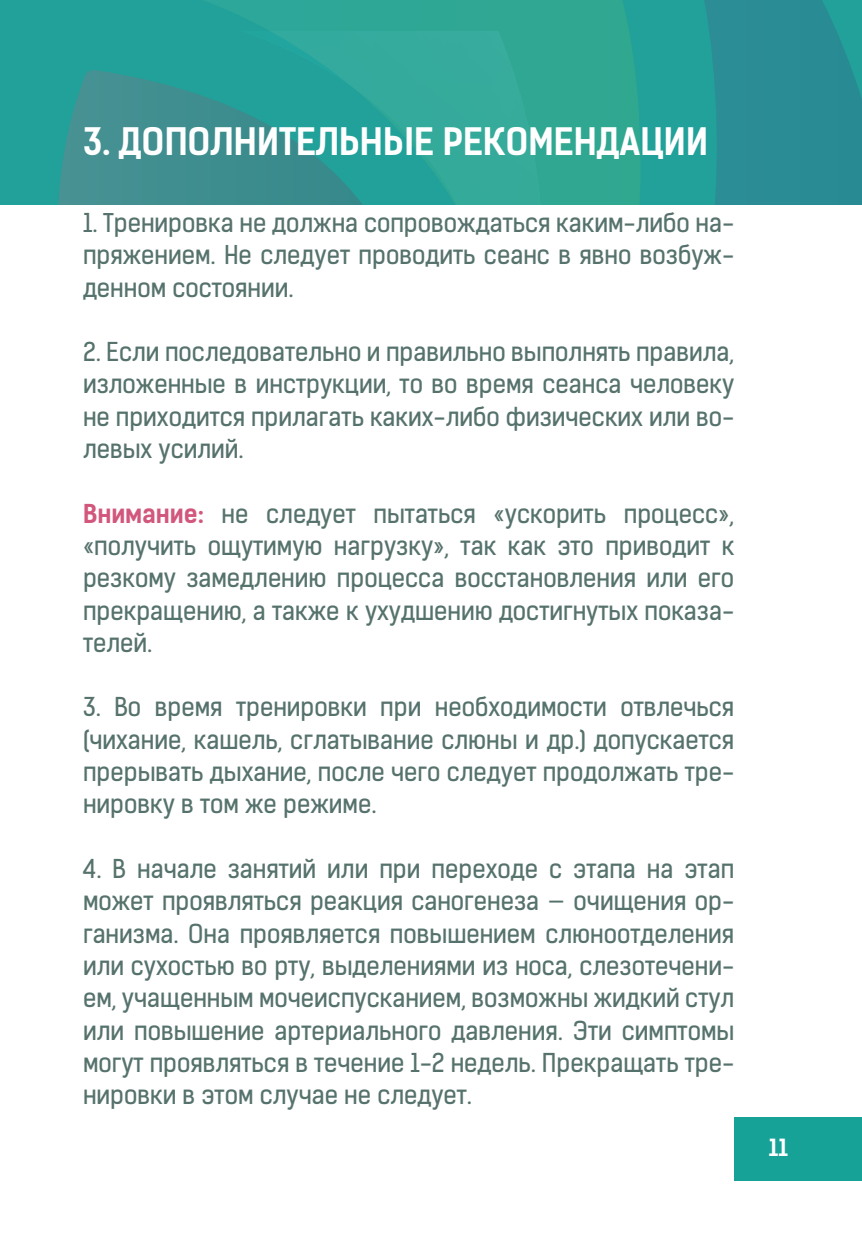
<style>
.page{position:relative;width:862px;height:1244px;background:#fff}
.page>*{position:absolute;margin:0;border:0;box-sizing:border-box;transform-origin:0 0}
.t1{font:36px "Kelson Sans Bold RU";letter-spacing:-.01em;color:#fff}
.t2{font:24.75px/32.4px "Kelson Sans Regular RU";color:#56726c;text-align:justify}
.t3{font:22.5px "Kelson Sans Bold RU";color:#fff}
.s1{font-family:"Kelson Sans Bold RU";color:#d2577d}
</style>
<div class="page">
<div style="left:733px;top:1117px;width:128px;height:63px;background:#17a298"></div>
<div style="left:0;top:0;width:861px;height:204px;background:#21a199"></div>
<svg style="left:58px;top:70px;width:52px;height:134px"></svg>
<svg style="left:704px;top:0;width:157px;height:204px;background:#288e95"></svg>
<svg style="left:204px;top:0;width:436px;height:204px"></svg>
<svg style="left:110px;top:32px;width:456px;height:172px"></svg>
<h1 class="t1" style="left:83px;top:119px;width:626px">3. ДОПОЛНИТЕЛЬНЫЕ РЕКОМЕНДАЦИИ</h1>
<p class="t2" style="left:83px;top:207px;width:652px">1. Тренировка не должна сопровождаться каким-либо на&shy;пряжением. Не следует проводить сеанс в явно возбуж&shy;денном состоянии.</p>
<p class="t2" style="left:83px;top:336px;width:652px">2. Если последовательно и правильно выполнять правила, изложенные в инструкции, то во время сеанса человеку не приходится прилагать каких-либо физических или во&shy;левых усилий.</p>
<p class="t2" style="left:83px;top:497px;width:652px"><span class="s1">Внимание:</span> не следует пытаться «ускорить процесс», «получить ощутимую нагрузку», так как это приводит к резкому замедлению процесса восстановления или его прекращению, а также к ухудшению достигнутых показа&shy;телей.</p>
<p class="t2" style="left:83px;top:691px;width:652px">3. Во время тренировки при необходимости отвлечься (чихание, кашель, сглатывание слюны и др.) допускается прерывать дыхание, после чего следует продолжать тре&shy;нировку в том же режиме.</p>
<p class="t2" style="left:83px;top:852px;width:652px">4. В начале занятий или при переходе с этапа на этап может проявляться реакция саногенеза — очищения ор&shy;ганизма. Она проявляется повышением слюноотделения или сухостью во рту, выделениями из носа, слезотечени&shy;ем, учащенным мочеиспусканием, возможны жидкий стул или повышение артериального давления. Эти симптомы могут проявляться в течение 1-2 недель. Прекращать тре&shy;нировки в этом случае не следует.</p>
<p class="t3" style="left:768px;top:1133px;width:21px">11</p>
</div>
